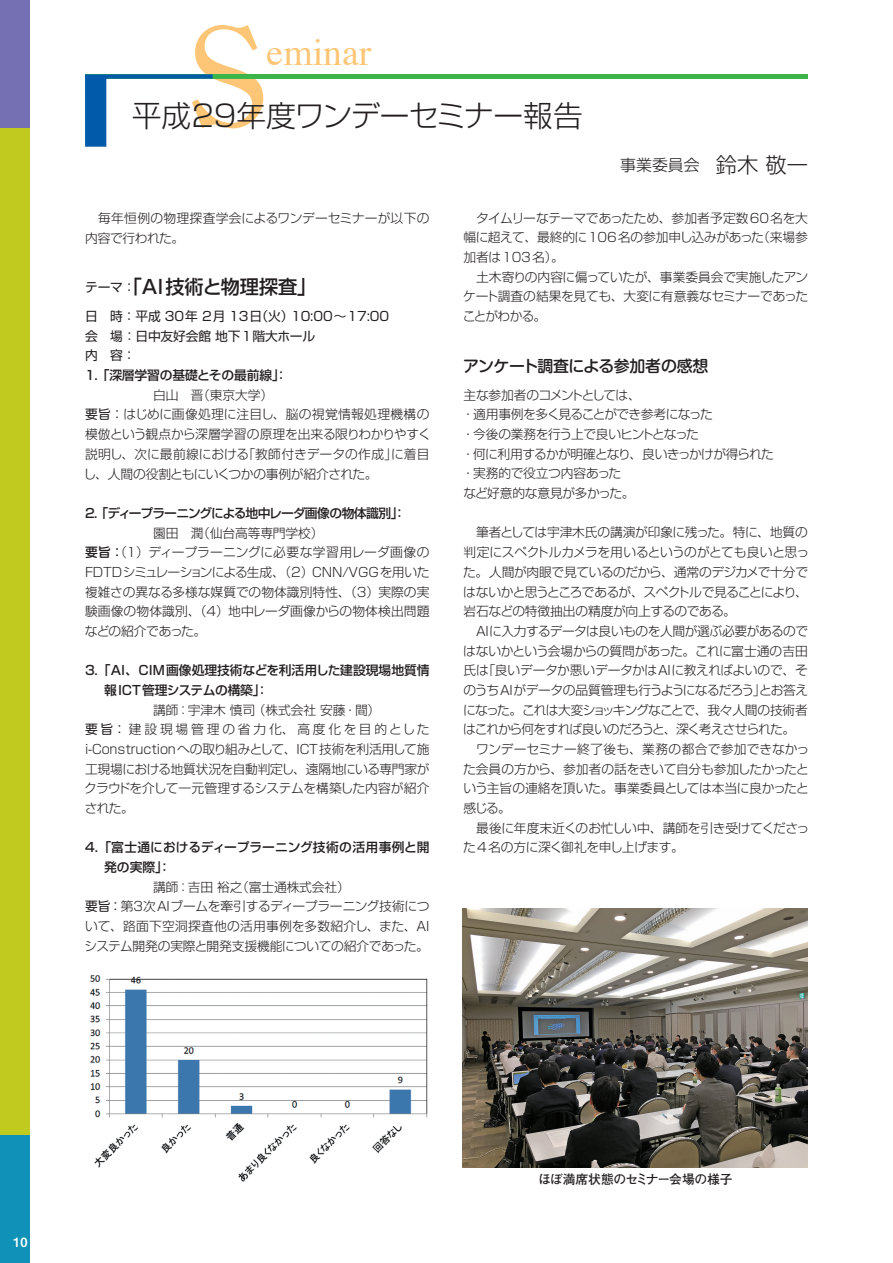
<style>
.page{position:relative;width:893px;height:1263px;background:#fff}
.page>*{position:absolute;margin:0;border:0;box-sizing:border-box;transform-origin:0 0}
.t1{font:37.8px "Times";color:#fdc676}
.t2{font:300 29.7px "Shin Go Pro";letter-spacing:-.015em;color:#231f20}
.t3{font:500 19.2px "Shin Go Pro";color:#231f20}
.t4{font:500 15.9px "Shin M Go Pro";letter-spacing:-.035em;color:#231f20}
.t5{font:300 15.9px "Shin Go Pro";color:#231f20}
.t6{font:300 12.75px/19.6px "Shin Go Pro";letter-spacing:-.02em;color:#231f20}
.t7{font:300 12.75px/19.6px "Shin Go Pro";letter-spacing:-.045em;color:#231f20}
.t8{font:500 12.75px/19.6px "Shin Go Pro";letter-spacing:-.01em;color:#231f20}
.t9{font:12.75px/19.6px "Shin Go Pro";letter-spacing:-.01em;color:#231f20}
.t10{font:300 12.75px/19.6px "Shin Go Pro";color:#231f20}
.t11{font:500 12.75px "Shin Go Pro";letter-spacing:-.07em;color:#231f20}
.t12{font:700 12.75px "Futo Go B101 Pro";letter-spacing:-.02em;color:#231f20}
.t13{font:12.75px "Midashi Go Pro MB31";color:#fff}
.s1{font-size:21.3px}
.s2{font-weight:400;font-size:12.75px}
.s3{font-family:"Shin M Go Pro";font-weight:400}
.s4{font-family:"Shin M Go Pro";font-weight:500}
</style>
<div class="page">
<div style="left:0;top:0;width:30px;height:1263px;background:#c1cb1f"></div>
<div style="left:0;top:0;width:30px;height:128px;background:#756fb3"></div>
<div style="left:0;top:1135px;width:30px;height:128px;background:#1092b8"></div>
<div style="left:85px;top:74px;width:723px;height:5px;background:#3cb54b"></div>
<svg style="left:85px;top:25px;width:178px;height:122px"></svg>
<img style="left:462px;top:908px;width:346px;height:259px">
<img style="left:89px;top:975px;width:339px;height:207px">
<h1 class="t1" style="left:267px;top:17px;width:106px">eminar</h1>
<h2 class="t2" style="left:132px;top:91px;width:452px">平成29年度ワンデーセミナー報告</h2>
<p class="t5" style="left:620px;top:152px;width:189px">事業委員会　<span class="s1">鈴木 敬一</span></p>
<p class="t10" style="left:85px;top:207px;width:346px">　毎年恒例の物理探査学会によるワンデーセミナーが以下の内容で行われた。</p>
<h3 class="t3" style="left:85px;top:271px;width:233px"><span class="s2">テーマ：</span>「AI技術と物理探査」</h3>
<p class="t9" style="left:85px;top:305px;width:306px">日　時：平成 30年 2月 13日（火）10:00～17:00会　場：日中友好会館 地下1階大ホール<br>内　容：</p>
<p class="t8" style="left:85px;top:364px;width:204px">1. 「深層学習の基礎とその最前線」：</p>
<p class="t6" style="left:84px;top:384px;width:349px;text-indent:69px">白山　晋（東京大学）<br><span class="s3">要旨：</span>はじめに画像処理に注目し、脳の視覚情報処理機構の模倣という観点から深層学習の原理を出来る限りわかりやすく説明し、次に最前線における「教師付きデータの作成」に着目し、人間の役割ともにいくつかの事例が紹介された。</p>
<p class="t11" style="left:85px;top:502px;width:322px">2. 「ディープラーニングによる地中レーダ画像の物体識別」：</p>
<p class="t6" style="left:85px;top:521px;width:346px;text-indent:68px">園田　潤（仙台高等専門学校）<br><span class="s4">要旨：</span>（1）ディープラーニングに必要な学習用レーダ画像の<br>FDTDシミュレーションによる生成、（2）CNN/VGGを用いた複雑さの異なる多様な媒質での物体識別特性、（3）実際の実験画像の物体識別、（4）地中レーダ画像からの物体検出問題などの紹介であった。</p>
<p class="t8" style="left:104px;top:659px;width:327px;text-indent:-19px">3. 「AI、CIM画像処理技術などを利活用した建設現場地質情報ICT管理システムの構築」：</p>
<p class="t6" style="left:84px;top:698px;width:347px;text-indent:69px">講師：宇津木 慎司 （株式会社 安藤・間）<br><span class="s3">要旨：</span>建設現場管理の省力化、高度化を目的としたi-Constructionへの取り組みとして、ICT技術を利活用して施工現場における地質状況を自動判定し、遠隔地にいる専門家がクラウドを介して一元管理するシステムを構築した内容が紹介された。</p>
<p class="t8" style="left:104px;top:836px;width:327px;text-indent:-19px">4. 「富士通におけるディープラーニング技術の活用事例と開発の実際」：</p>
<p class="t6" style="left:85px;top:875px;width:346px;text-indent:68px">講師：吉田 裕之（富士通株式会社）<br><span class="s3">要旨：</span>第３次AIブームを牽引するディープラーニング技術について、路面下空洞探査他の活用事例を多数紹介し、また、AIシステム開発の実際と開発支援機能についての紹介であった。</p>
<p class="t6" style="left:463px;top:207px;width:347px">　タイムリーなテーマであったため、参加者予定数60名を大幅に超えて、最終的に106名の参加申し込みがあった（来場参加者は103名）。<br>　土木寄りの内容に偏っていたが、事業委員会で実施したアンケート調査の結果を見ても、大変に有意義なセミナーであったことがわかる。</p>
<p class="t4" style="left:463px;top:353px;width:247px">アンケート調査による参加者の感想</p>
<p class="t7" style="left:462px;top:384px;width:314px">主な参加者のコメントとしては、<br>・適用事例を多く見ることができ参考になった<br>・今後の業務を行う上で良いヒントとなった<br>・何に利用するかが明確となり、良いきっかけが得られた・実務的で役立つ内容あった<br>など好意的な意見が多かった。</p>
<p class="t6" style="left:463px;top:521px;width:348px">　筆者としては宇津木氏の講演が印象に残った。特に、地質の判定にスペクトルカメラを用いるというのがとても良いと思った。人間が肉眼で見ているのだから、通常のデジカメで十分ではないかと思うところであるが、スペクトルで見ることにより、岩石などの特徴抽出の精度が向上するのである。<br>　AIに入力するデータは良いものを人間が選ぶ必要があるのではないかという会場からの質問があった。これに富士通の吉田氏は「良いデータか悪いデータかはAIに教えればよいので、そのうちAIがデータの品質管理も行うようになるだろう」とお答えになった。これは大変ショッキングなことで、我々人間の技術者はこれから何をすれば良いのだろうと、深く考えさせられた。　ワンデーセミナー終了後も、業務の都合で参加できなかった会員の方から、参加者の話をきいて自分も参加したかったという主旨の連絡を頂いた。事業委員としては本当に良かったと感じる。<br>　最後に年度末近くのお忙しい中、講師を引き受けてくださった4名の方に深く御礼を申し上げます。</p>
<p class="t13" style="left:13px;top:1231px;width:16px">10</p>
<p class="t12" style="left:538px;top:1169px;width:196px">ほぼ満席状態のセミナー会場の様子</p>
</div>
